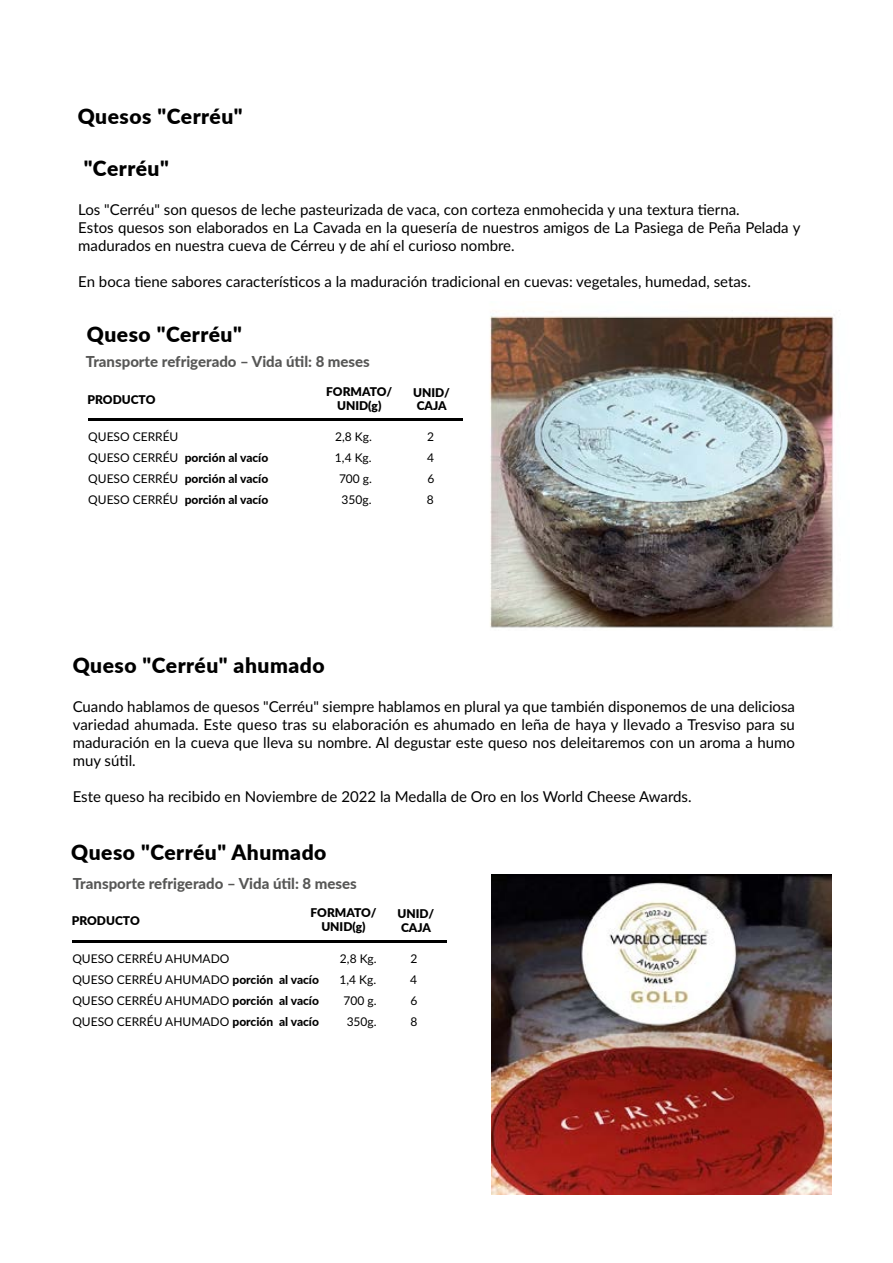
<style>
.page{position:relative;width:893px;height:1263px;background:#fff}
.page>*{position:absolute;margin:0;border:0;box-sizing:border-box;transform-origin:0 0}
.t1{font:900 21px "Lato";letter-spacing:.025em;color:#000}
.t2{font:15px/18px "Lato";color:#000}
.t3{font:800 15px "Lato";color:#575756}
.t4{font:12px "Lato";color:#000}
.t5{font:800 12px "Lato";color:#000}
.t6{font:900 12px/13.8px "Lato";color:#000;text-align:center}
.s1{font-weight:400}
.s2{font-weight:800}
</style>
<div class="page">
<img style="left:491px;top:874px;width:341px;height:320px">
<img style="left:490px;top:316px;width:344px;height:312px">
<hr style="left:88px;top:419px;width:374px;height:2px;background:#000">
<hr style="left:72px;top:940px;width:374px;height:2px;background:#000">
<h1 class="t1" style="left:78px;top:100px;width:166px">Quesos "Cerréu"</h1>
<h1 class="t1" style="left:84px;top:153px;width:87px">"Cerréu"</h1>
<p class="t2" style="left:78px;top:200px;width:724px">Los "Cerréu" son quesos de leche pasteurizada de vaca, con corteza enmohecida y una textura tierna.<br>Estos quesos son elaborados en La Cavada en la quesería de nuestros amigos de La Pasiega de Peña Pelada y madurados en nuestra cueva de Cérreu y de ahí el curioso nombre.</p>
<p class="t2" style="left:78px;top:272px;width:674px">En boca tiene sabores característicos a la maduración tradicional en cuevas: vegetales, humedad, setas.</p>
<h1 class="t1" style="left:87px;top:318px;width:157px">Queso "Cerréu"</h1>
<p class="t3" style="left:86px;top:351px;width:286px">Transporte refrigerado – Vida útil: 8 meses</p>
<p class="t6" style="left:88px;top:392px;width:69px">PRODUCTO</p>
<p class="t6" style="left:326px;top:384px;width:67px">FORMATO/<br>UNID(g)</p>
<p class="t6" style="left:413px;top:385px;width:38px;text-align:left">UNID/<br>CAJA</p>
<p class="t4" style="left:88px;top:428px;width:92px">QUESO CERRÉU</p>
<p class="t4" style="left:335px;top:428px;width:38px">2,8 Kg.</p>
<p class="t4" style="left:427px;top:428px;width:8px">2</p>
<p class="t5" style="left:88px;top:448px;width:182px"><span class="s1">QUESO CERRÉU</span> porción al vacío</p>
<p class="t4" style="left:335px;top:449px;width:38px">1,4 Kg.</p>
<p class="t4" style="left:427px;top:449px;width:8px">4</p>
<p class="t5" style="left:88px;top:469px;width:182px"><span class="s1">QUESO CERRÉU</span> porción al vacío</p>
<p class="t4" style="left:339px;top:470px;width:35px">700 g.</p>
<p class="t4" style="left:427px;top:470px;width:8px">6</p>
<p class="t5" style="left:88px;top:490px;width:182px"><span class="s1">QUESO CERRÉU</span> porción al vacío</p>
<p class="t4" style="left:342px;top:491px;width:31px">350g.</p>
<p class="t4" style="left:427px;top:491px;width:8px">8</p>
<h1 class="t1" style="left:73px;top:649px;width:253px">Queso "Cerréu" ahumado</h1>
<p class="t2" style="left:73px;top:697px;width:724px;text-align:justify">Cuando hablamos de quesos "Cerréu" siempre hablamos en plural ya que también disponemos de una deliciosa variedad ahumada. Este queso tras su elaboración es ahumado en leña de haya y llevado a Tresviso para su maduración en la cueva que lleva su nombre. Al degustar este queso nos deleitaremos con un aroma a humo muy sútil.</p>
<p class="t2" style="left:73px;top:787px;width:620px">Este queso ha recibido en Noviembre de 2022 la Medalla de Oro en los World Cheese Awards.</p>
<h1 class="t1" style="left:71px;top:836px;width:257px">Queso "Cerréu" Ahumado</h1>
<p class="t3" style="left:73px;top:872px;width:286px">Transporte refrigerado – Vida útil: 8 meses</p>
<p class="t6" style="left:72px;top:913px;width:69px">PRODUCTO</p>
<p class="t6" style="left:310px;top:905px;width:67px">FORMATO/<br>UNID(g)</p>
<p class="t6" style="left:398px;top:906px;width:38px;text-align:left">UNID/<br>CAJA</p>
<p class="t4" style="left:72px;top:950px;width:159px">QUESO CERRÉU AHUMADO</p>
<p class="t4" style="left:340px;top:950px;width:38px">2,8 Kg.</p>
<p class="t4" style="left:410px;top:950px;width:8px">2</p>
<p class="t4" style="left:72px;top:971px;width:248px">QUESO CERRÉU AHUMADO <span class="s2">porción al vacío</span></p>
<p class="t4" style="left:340px;top:971px;width:38px">1,4 Kg.</p>
<p class="t4" style="left:410px;top:971px;width:8px">4</p>
<p class="t4" style="left:72px;top:992px;width:248px">QUESO CERRÉU AHUMADO <span class="s2">porción al vacío</span></p>
<p class="t4" style="left:344px;top:992px;width:35px">700 g.</p>
<p class="t4" style="left:410px;top:992px;width:8px">6</p>
<p class="t4" style="left:72px;top:1013px;width:248px">QUESO CERRÉU AHUMADO <span class="s2">porción al vacío</span></p>
<p class="t4" style="left:347px;top:1013px;width:31px">350g.</p>
<p class="t4" style="left:410px;top:1013px;width:8px">8</p>
</div>
